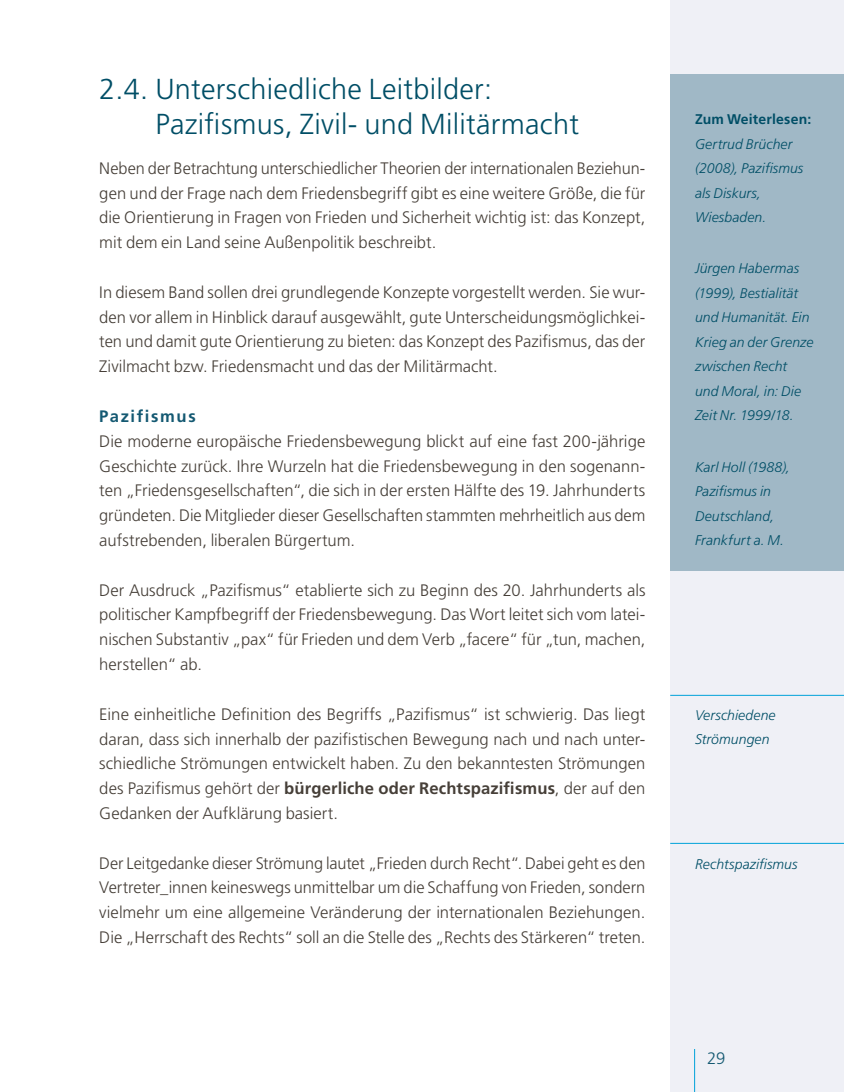
<style>
.page{position:relative;width:844px;height:1092px;background:#fff}
.page>*{position:absolute;margin:0;border:0;box-sizing:border-box;transform-origin:0 0}
.t1{font:300 28.88px/35px "Frutiger LT Std";letter-spacing:.01em;color:#004e66}
.t2{font:300 16.62px/24.8px "Frutiger LT Std";color:#463f38;text-align:justify}
.t3{font:700 16.62px "Frutiger LT Std";letter-spacing:.095em;color:#145972}
.t4{font:300 16.62px "Frutiger LT Std";color:#145972}
.t5{font:italic 300 14px/24.5px "Frutiger LT Std";letter-spacing:.005em;color:#004e66}
.t6{font:700 14px "Frutiger LT Std";letter-spacing:.015em;color:#004e66}
.s1{font-weight:700}
</style>
<div class="page">
<div style="left:670px;top:0;width:173px;height:1091px;background:#eff0f6"></div>
<hr style="left:694px;top:1048px;width:1px;height:43px;background:#00a2d9">
<div style="left:670px;top:74px;width:173px;height:496px;background:#a0b8c6"></div>
<hr style="left:670px;top:694px;width:173px;height:1px;background:#00a2d9">
<hr style="left:670px;top:842px;width:173px;height:1px;background:#00a2d9">
<h1 class="t1" style="left:155px;top:72px;width:425px;text-indent:-56px">2.4. Unterschiedliche Leitbilder:<br>Pazifismus, Zivil- und Militärmacht</h1>
<p class="t2" style="left:99px;top:156px;width:547px">Neben der Betrachtung unterschiedlicher Theorien der internationalen Beziehun&shy;gen und der Frage nach dem Friedensbegriff gibt es eine weitere Größe, die für die Orientierung in Fragen von Frieden und Sicherheit wichtig ist: das Konzept, mit dem ein Land seine Außenpolitik beschreibt.</p>
<p class="t2" style="left:99px;top:280px;width:547px">In diesem Band sollen drei grundlegende Konzepte vorgestellt werden. Sie wur&shy;den vor allem in Hinblick darauf ausgewählt, gute Unterscheidungsmöglichkei&shy;ten und damit gute Orientierung zu bieten: das Konzept des Pazifismus, das der Zivilmacht bzw. Friedensmacht und das der Militärmacht.</p>
<p class="t3" style="left:99px;top:406px;width:98px">Pazifismus</p>
<p class="t2" style="left:99px;top:429px;width:547px">Die moderne europäische Friedensbewegung blickt auf eine fast 200-jährige Geschichte zurück. Ihre Wurzeln hat die Friedensbewegung in den sogenann&shy;ten „Friedensgesellschaften“, die sich in der ersten Hälfte des 19. Jahrhunderts gründeten. Die Mitglieder dieser Gesellschaften stammten mehrheitlich aus dem aufstrebenden, liberalen Bürgertum.</p>
<p class="t2" style="left:99px;top:577px;width:547px">Der Ausdruck „Pazifismus“ etablierte sich zu Beginn des 20. Jahrhunderts als politischer Kampfbegriff der Friedensbewegung. Das Wort leitet sich vom latei&shy;nischen Substantiv „pax“ für Frieden und dem Verb „facere“ für „tun, machen, herstellen“ ab.</p>
<p class="t2" style="left:99px;top:701px;width:547px">Eine einheitliche Definition des Begriffs „Pazifismus“ ist schwierig. Das liegt daran, dass sich innerhalb der pazifistischen Bewegung nach und nach unter&shy;schiedliche Strömungen entwickelt haben. Zu den bekanntesten Strömungen des Pazifismus gehört der <span class="s1">bürgerliche oder Rechtspazifismus</span>, der auf den Gedanken der Aufklärung basiert.</p>
<p class="t2" style="left:99px;top:850px;width:547px">Der Leitgedanke dieser Strömung lautet „Frieden durch Recht“. Dabei geht es den Vertreter_innen keineswegs unmittelbar um die Schaffung von Frieden, sondern vielmehr um eine allgemeine Veränderung der internationalen Beziehungen.<br>Die „Herrschaft des Rechts“ soll an die Stelle des „Rechts des Stärkeren“ treten.</p>
<p class="t6" style="left:694px;top:111px;width:118px">Zum Weiterlesen:</p>
<p class="t5" style="left:694px;top:132px;width:110px">Gertrud Brücher (2008), Pazifismus als Diskurs,<br>Wiesbaden.</p>
<p class="t5" style="left:694px;top:256px;width:120px">Jürgen Habermas (1999), Bestialität und Humanität. Ein<br>Krieg an der Grenze zwischen Recht und Moral, in: Die<br>Zeit Nr. 1999/18.</p>
<p class="t5" style="left:694px;top:454px;width:96px">Karl Holl (1988),<br>Pazifismus in<br>Deutschland,<br>Frankfurt a. M.</p>
<p class="t5" style="left:694px;top:702px;width:82px">Verschiedene<br>Strömungen</p>
<p class="t5" style="left:694px;top:851px;width:104px">Rechtspazifismus</p>
<p class="t4" style="left:706px;top:1048px;width:20px">29</p>
</div>
